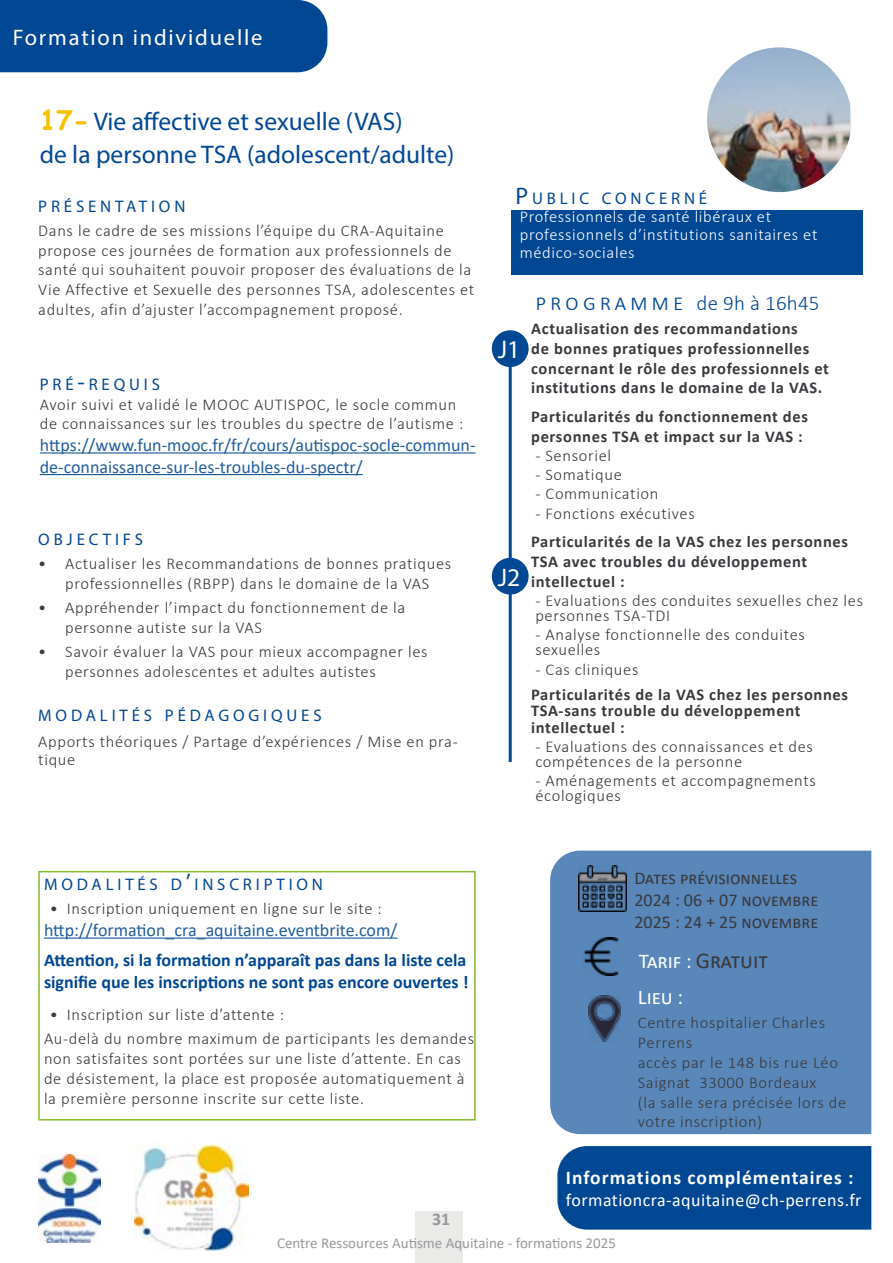
<style>
.page{position:relative;width:893px;height:1263px;background:#fff}
.page>*{position:absolute;margin:0;border:0;box-sizing:border-box;transform-origin:0 0}
.t1{font:25.5px/32.4px "Myriad Pro";color:#004794}
.t2{font:25.5px "Myriad Pro";color:#fff}
.t3{font:22.5px "Myriad Pro";letter-spacing:.08em;color:#fff}
.t4{font:22.5px "Calibri";color:#39393e}
.t5{font:300 21px "Calibri";letter-spacing:.01em;color:#004794}
.t6{font:21px "Calibri";color:#fff}
.t7{font:700 19.5px "Calibri";letter-spacing:.05em;color:#fff}
.t8{font:18px/21.6px "Calibri";color:#215e9e}
.t9{font:700 18px/21.6px "Calibri";color:#004794}
.t10{font:18px/21.6px "Calibri";color:#39393e}
.t11{font:18px "Calibri";letter-spacing:.025em;color:#fff}
.t12{font:700 18px "Calibri";color:#99989d}
.t13{font:16.8px "Myriad Pro";letter-spacing:.23em;color:#004794}
.t14{font:300 16.5px/19.8px "Calibri";letter-spacing:.04em;color:#39393e}
.t15{font:700 16.5px/19.8px "Calibri";letter-spacing:.04em;color:#39393e}
.t16{font:300 16.5px/18px "Calibri";letter-spacing:.04em;color:#fff}
.t17{font:15px "Calibri";color:#99989d}
.s1{font-family:"Comic Sans MS";font-weight:700;font-size:27px;color:#f6c100}
.s2{font-size:24px}
.s3{font-size:21px;color:#fff}
</style>
<div class="page">
<div style="left:416px;top:1211px;width:47px;height:52px;background:#eaeae8"></div>
<hr style="left:44px;top:937px;width:353px;height:2px;background:#215e9e">
<div style="left:38px;top:871px;width:438px;height:249px;border:2px solid #86ba31"></div>
<div style="left:557px;top:1146px;width:314px;height:83px;background:#004794"></div>
<img style="left:135px;top:1143px;width:113px;height:107px">
<img style="left:38px;top:1154px;width:63px;height:88px">
<div style="left:0;top:0;width:327px;height:72px;background:#004794"></div>
<div style="left:550px;top:851px;width:321px;height:283px;background:#5987b9"></div>
<img style="left:588px;top:995px;width:33px;height:47px">
<img style="left:583px;top:938px;width:38px;height:38px">
<img style="left:579px;top:865px;width:47px;height:47px">
<img style="left:707px;top:47px;width:143px;height:145px">
<hr style="left:509px;top:332px;width:3px;height:430px;background:#004794">
<div style="left:492px;top:558px;width:37px;height:36px;background:#004794;border-radius:50%"></div>
<div style="left:492px;top:330px;width:37px;height:37px;background:#004794;border-radius:50%"></div>
<hr style="left:40px;top:452px;width:436px;height:2px;background:#215e9e">
<hr style="left:40px;top:474px;width:323px;height:1px;background:#215e9e">
<div style="left:511px;top:210px;width:352px;height:65px;background:#004794"></div>
<h2 class="t3" style="left:13px;top:23px;width:251px">Formation individuelle</h2>
<h1 class="t1" style="left:40px;top:105px;width:416px"><span class="s1">17-</span> Vie affective et sexuelle (VAS)<br>de la personne TSA (adolescent/adulte)</h1>
<p class="t13" style="left:38px;top:196px;width:149px">PRÉSENTATION</p>
<p class="t14" style="left:38px;top:220px;width:437px">Dans le cadre de ses missions l’équipe du CRA-Aquitaine propose ces journées de formation aux professionnels de santé qui souhaitent pouvoir proposer des évaluations de la Vie Affective et Sexuelle des personnes TSA, adolescentes et adultes, afin d’ajuster l’accompagnement proposé.</p>
<p class="t13" style="left:40px;top:374px;width:122px">PRÉ<span class="s2">-</span>REQUIS</p>
<p class="t14" style="left:40px;top:394px;width:425px">Avoir suivi et validé le MOOC AUTISPOC, le socle commun de connaissances sur les troubles du spectre de l’autisme :</p>
<p class="t8" style="left:40px;top:434px;width:437px">https://www.fun-mooc.fr/fr/cours/autispoc-socle-commun&shy;de-connaissance-sur-les-troubles-du-spectr/</p>
<p class="t13" style="left:38px;top:529px;width:106px">OBJECTIFS</p>
<p class="t14" style="left:38px;top:553px;width:414px;text-align:center">• Actualiser les Recommandations de bonnes pratiques professionnelles (RBPP) dans le domaine de la VAS</p>
<p class="t14" style="left:65px;top:597px;width:342px;text-indent:-27px">• Appréhender l’impact du fonctionnement de la personne autiste sur la VAS</p>
<p class="t14" style="left:65px;top:641px;width:364px;text-indent:-27px">• Savoir évaluer la VAS pour mieux accompagner les personnes adolescentes et adultes autistes</p>
<p class="t13" style="left:38px;top:705px;width:285px">MODALITÉS PÉDAGOGIQUES</p>
<p class="t14" style="left:38px;top:732px;width:421px;line-height:18px">Apports théoriques / Partage d’expériences / Mise en pra&shy;tique</p>
<p class="t13" style="left:515px;top:188px;width:193px"><span class="s2">P</span> UBLIC CONCERNÉ</p>
<p class="t16" style="left:520px;top:208px;width:299px">Professionnels de santé libéraux et professionnels d’institutions sanitaires et médico-sociales</p>
<h1 class="t2" style="left:498px;top:334px;width:24px">J1</h1>
<h1 class="t2" style="left:498px;top:561px;width:24px">J2</h1>
<p class="t5" style="left:535px;top:290px;width:286px"><span class="s2">programme</span> de 9h à 16h45</p>
<p class="t15" style="left:531px;top:318px;width:299px">Actualisation des recommandations<br>de bonnes pratiques professionnelles concernant le rôle des professionnels et institutions dans le domaine de la VAS.</p>
<p class="t15" style="left:531px;top:406px;width:278px">Particularités du fonctionnement des personnes TSA et impact sur la VAS :</p>
<p class="t14" style="left:535px;top:445px;width:77px">- Sensoriel</p>
<p class="t14" style="left:535px;top:464px;width:88px">- Somatique</p>
<p class="t14" style="left:535px;top:484px;width:125px">- Communication</p>
<p class="t14" style="left:535px;top:503px;width:161px">- Fonctions exécutives</p>
<p class="t15" style="left:531px;top:531px;width:318px">Particularités de la VAS chez les personnes<br>TSA avec troubles du développement intellectuel :</p>
<p class="t14" style="left:535px;top:593px;width:329px;line-height:15px">- Evaluations des conduites sexuelles chez les personnes TSA-TDI</p>
<p class="t14" style="left:535px;top:627px;width:271px;line-height:15px">- Analyse fonctionnelle des conduites sexuelles</p>
<p class="t14" style="left:535px;top:659px;width:104px">- Cas cliniques</p>
<p class="t15" style="left:531px;top:686px;width:318px;line-height:16.5px">Particularités de la VAS chez les personnes<br>TSA-sans trouble du développement intellectuel :</p>
<p class="t14" style="left:535px;top:739px;width:279px;line-height:15px">- Evaluations des connaissances et des compétences de la personne</p>
<p class="t14" style="left:535px;top:773px;width:282px;line-height:15px">- Aménagements et accompagnements écologiques</p>
<p class="t13" style="left:44px;top:874px;width:280px">MODALITÉS D<span class="s2">’</span>INSCRIPTION</p>
<p class="t14" style="left:50px;top:899px;width:334px">• Inscription uniquement en ligne sur le site :</p>
<p class="t8" style="left:44px;top:919px;width:355px">http://formation_cra_aquitaine.eventbrite.com/</p>
<p class="t9" style="left:44px;top:949px;width:426px">Attention, si la formation n’apparaît pas dans la liste cela signifie que les inscriptions ne sont pas encore ouvertes !</p>
<p class="t14" style="left:44px;top:1003px;width:432px;line-height:24px;text-indent:6px">• Inscription sur liste d’attente :<br>Au-delà du nombre maximum de participants les demandes</p>
<p class="t14" style="left:44px;top:1049px;width:422px">non satisfaites sont portées sur une liste d’attente. En cas de désistement, la place est proposée automatiquement à la première personne inscrite sur cette liste.</p>
<p class="t12" style="left:432px;top:1206px;width:20px">31</p>
<p class="t10" style="left:634px;top:867px;width:185px">Dates prévisionnelles<br>2024 : 06 + 07 novembre<br>2025 : 24 + 25 novembre</p>
<h2 class="t4" style="left:639px;top:945px;width:131px"><span class="s3">Tarif :</span> Gratuit</h2>
<p class="t6" style="left:638px;top:983px;width:47px">Lieu :</p>
<p class="t14" style="left:638px;top:1013px;width:210px">Centre hospitalier Charles<br>Perrens<br>accès par le 148 bis rue Léo<br>Saignat 33000 Bordeaux<br>(la salle sera précisée lors de votre inscription)</p>
<p class="t7" style="left:566px;top:1164px;width:289px">Informations complémentaires :</p>
<p class="t11" style="left:566px;top:1187px;width:297px">formationcra-aquitaine@ch-perrens.fr</p>
<p class="t17" style="left:277px;top:1232px;width:340px">Centre Ressources Autisme Aquitaine - formations 2025</p>
</div>
